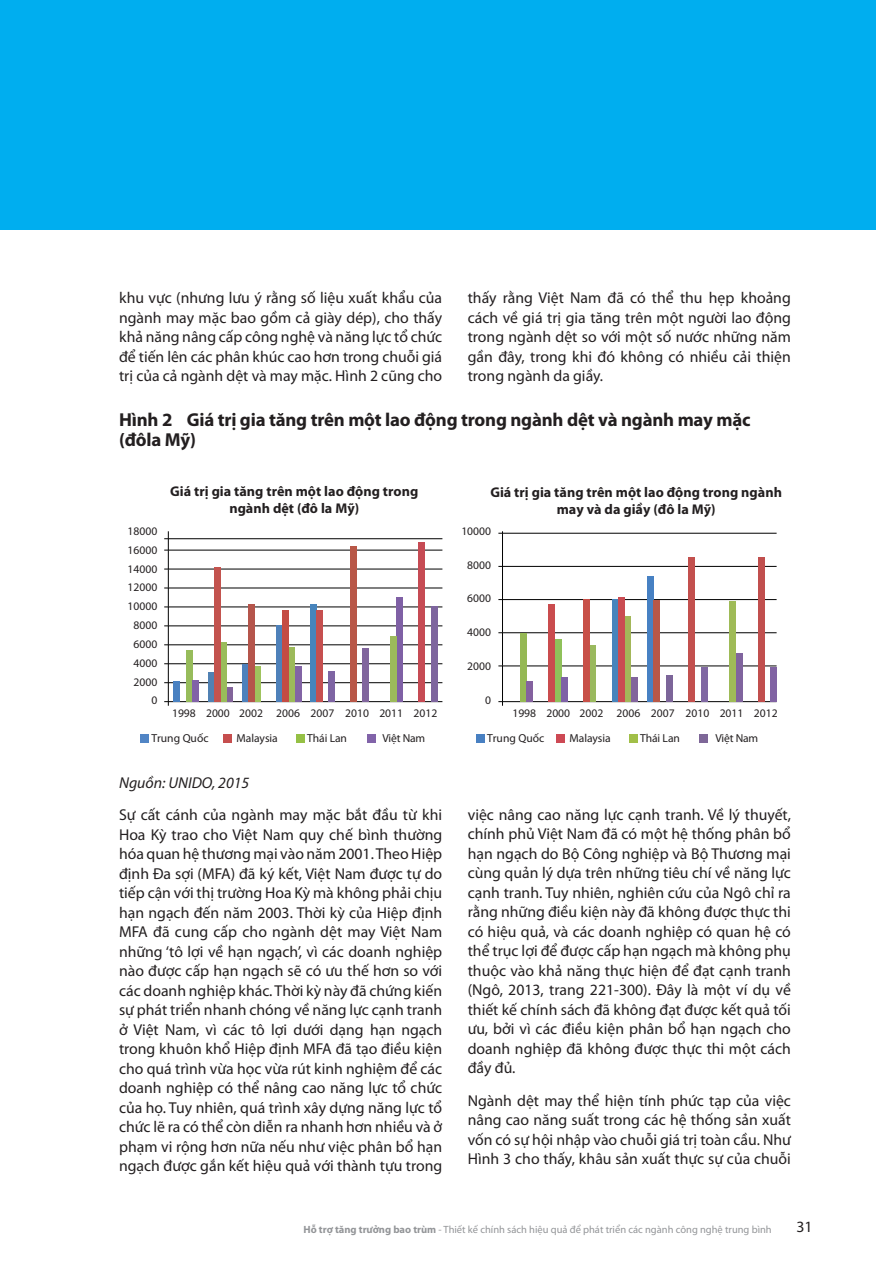
<style>
.page{position:relative;width:876px;height:1263px;background:#fff}
.page>*{position:absolute;margin:0;border:0;box-sizing:border-box;transform-origin:0 0}
.t1{font:700 18.75px/19.5px "Myriad Pro";letter-spacing:-.01em;color:#231f20}
.t2{font:15.75px/19.5px "Myriad Pro";color:#231f20;text-align:justify}
.t3{font:italic 15.75px "Myriad Pro";color:#231f20}
.t4{font:700 14.1px/17px "Myriad Pro";color:#231f20;text-align:center}
.t5{font:11.55px/18.8px "Myriad Pro";color:#231f20;text-align:right}
.t6{font:10.5px "Myriad Pro";color:#939598}
.s1{font-weight:700}
</style>
<div class="page">
<hr style="left:168px;top:531px;width:1px;height:175px;background:#000101">
<hr style="left:164px;top:701px;width:278px;height:1px;background:#000101">
<hr style="left:164px;top:682px;width:278px;height:1px;background:#000101">
<hr style="left:164px;top:663px;width:278px;height:1px;background:#000101">
<hr style="left:164px;top:644px;width:278px;height:1px;background:#000101">
<hr style="left:164px;top:626px;width:278px;height:1px;background:#000101">
<hr style="left:164px;top:607px;width:278px;height:1px;background:#000101">
<hr style="left:164px;top:588px;width:278px;height:1px;background:#000101">
<hr style="left:164px;top:569px;width:278px;height:1px;background:#000101">
<hr style="left:164px;top:550px;width:278px;height:1px;background:#000101">
<hr style="left:164px;top:538px;width:278px;height:1px;background:#000101">
<div style="left:174px;top:682px;width:6px;height:20px;background:#4981c1"></div>
<hr style="left:502px;top:531px;width:1px;height:175px;background:#000101">
<hr style="left:498px;top:701px;width:279px;height:1px;background:#000101">
<hr style="left:498px;top:666px;width:279px;height:1px;background:#000101">
<hr style="left:498px;top:632px;width:279px;height:1px;background:#000101">
<hr style="left:498px;top:599px;width:279px;height:1px;background:#000101">
<hr style="left:498px;top:566px;width:279px;height:1px;background:#000101">
<hr style="left:498px;top:533px;width:279px;height:1px;background:#000101">
<div style="left:140px;top:734px;width:9px;height:8px;background:#5185c5"></div>
<div style="left:224px;top:734px;width:8px;height:8px;background:#c64e4e"></div>
<div style="left:296px;top:734px;width:8px;height:8px;background:#95c045"></div>
<div style="left:367px;top:734px;width:8px;height:8px;background:#8163a9"></div>
<div style="left:186px;top:650px;width:7px;height:52px;background:#97bc5b"></div>
<div style="left:520px;top:633px;width:6px;height:69px;background:#95b854"></div>
<div style="left:555px;top:640px;width:6px;height:62px;background:#8fc15a"></div>
<div style="left:590px;top:645px;width:6px;height:57px;background:#9ab95e"></div>
<div style="left:625px;top:616px;width:6px;height:86px;background:#a3b759"></div>
<div style="left:730px;top:602px;width:6px;height:100px;background:#9fbb57"></div>
<div style="left:193px;top:680px;width:6px;height:22px;background:#8162a7"></div>
<div style="left:526px;top:682px;width:6px;height:20px;background:#84619f"></div>
<div style="left:561px;top:677px;width:6px;height:25px;background:#7e61a6"></div>
<div style="left:631px;top:677px;width:6px;height:25px;background:#82649c"></div>
<div style="left:666px;top:676px;width:6px;height:26px;background:#7c6599"></div>
<div style="left:701px;top:667px;width:6px;height:35px;background:#8068a3"></div>
<div style="left:736px;top:653px;width:6px;height:49px;background:#80649e"></div>
<div style="left:770px;top:667px;width:7px;height:35px;background:#8163a3"></div>
<div style="left:227px;top:687px;width:6px;height:15px;background:#82649a"></div>
<div style="left:295px;top:666px;width:6px;height:36px;background:#8264a5"></div>
<div style="left:328px;top:671px;width:6px;height:31px;background:#7e64a3"></div>
<div style="left:363px;top:648px;width:6px;height:54px;background:#81659d"></div>
<div style="left:397px;top:597px;width:6px;height:105px;background:#7f60a5"></div>
<div style="left:431px;top:606px;width:6px;height:96px;background:#7e659e"></div>
<div style="left:220px;top:642px;width:7px;height:60px;background:#99bc5a"></div>
<div style="left:254px;top:666px;width:7px;height:36px;background:#9fc35d"></div>
<div style="left:289px;top:647px;width:6px;height:55px;background:#9cba5a"></div>
<div style="left:391px;top:636px;width:6px;height:66px;background:#9cba5a"></div>
<div style="left:208px;top:672px;width:6px;height:30px;background:#5081b3"></div>
<div style="left:242px;top:664px;width:6px;height:38px;background:#4d81bc"></div>
<div style="left:276px;top:626px;width:6px;height:76px;background:#4e81ba"></div>
<div style="left:612px;top:600px;width:7px;height:102px;background:#4784bc"></div>
<div style="left:647px;top:576px;width:7px;height:126px;background:#4781c3"></div>
<div style="left:310px;top:604px;width:6px;height:98px;background:#4784bc"></div>
<div style="left:316px;top:610px;width:6px;height:92px;background:#c64f4f"></div>
<div style="left:350px;top:546px;width:6px;height:156px;background:#b85747"></div>
<div style="left:419px;top:542px;width:6px;height:160px;background:#c64b54"></div>
<div style="left:282px;top:610px;width:7px;height:92px;background:#c44c44"></div>
<div style="left:248px;top:604px;width:6px;height:98px;background:#b5554b"></div>
<div style="left:549px;top:604px;width:6px;height:98px;background:#ca4c4e"></div>
<div style="left:583px;top:600px;width:7px;height:102px;background:#c85048"></div>
<div style="left:619px;top:597px;width:6px;height:105px;background:#ca4c52"></div>
<div style="left:654px;top:600px;width:6px;height:102px;background:#b85747"></div>
<div style="left:688px;top:557px;width:7px;height:145px;background:#c3504e"></div>
<div style="left:758px;top:557px;width:6px;height:145px;background:#c14f4e"></div>
<div style="left:214px;top:567px;width:6px;height:135px;background:#c3534e"></div>
<div style="left:476px;top:734px;width:8px;height:8px;background:#4880c2"></div>
<div style="left:556px;top:734px;width:9px;height:8px;background:#cd4954"></div>
<div style="left:629px;top:734px;width:8px;height:8px;background:#a1bf48"></div>
<div style="left:700px;top:734px;width:8px;height:8px;background:#7e6798"></div>
<div style="left:0;top:0;width:876px;height:230px;background:#00aeef"></div>
<p class="t2" style="left:119px;top:288px;width:325px">khu vực (nhưng lưu ý rằng số liệu xuất khẩu của ngành may mặc bao gồm cả giày dép), cho thấy khả năng nâng cấp công nghệ và năng lực tổ chức để tiến lên các phân khúc cao hơn trong chuỗi giá trị của cả ngành dệt và may mặc. Hình 2 cũng cho</p>
<p class="t2" style="left:468px;top:288px;width:325px">thấy rằng Việt Nam đã có thể thu hẹp khoảng cách về giá trị gia tăng trên một người lao động trong ngành dệt so với một số nước những năm gần đây, trong khi đó không có nhiều cải thiện trong ngành da giầy.</p>
<p class="t1" style="left:119px;top:409px;width:633px">Hình 2 Giá trị gia tăng trên một lao động trong ngành dệt và ngành may mặc (đôla Mỹ)</p>
<p class="t5" style="left:128px;top:521px;width:31px">18000<br>16000<br>14000<br>12000<br>10000<br>8000<br>6000<br>4000<br>2000<br>0</p>
<p class="t4" style="left:170px;top:482px;width:249px">Giá trị gia tăng trên một lao động trong ngành dệt (đô la Mỹ)</p>
<p class="t4" style="left:490px;top:483px;width:293px">Giá trị gia tăng trên một lao động trong ngành may và da giầy (đô la Mỹ)</p>
<p class="t5" style="left:461px;top:521px;width:31px">10000</p>
<p class="t5" style="left:467px;top:555px;width:25px">8000</p>
<p class="t5" style="left:467px;top:589px;width:25px">6000</p>
<p class="t5" style="left:467px;top:623px;width:25px">4000</p>
<p class="t5" style="left:467px;top:656px;width:25px">2000</p>
<p class="t5" style="left:485px;top:690px;width:7px">0</p>
<p class="t5" style="left:172px;top:703px;width:267px">1998 2000 2002 2006 2007 2010 2011 2012</p>
<p class="t5" style="left:512px;top:703px;width:267px">1998 2000 2002 2006 2007 2010 2011 2012</p>
<p class="t5" style="left:151px;top:729px;width:59px">Trung Quốc</p>
<p class="t5" style="left:236px;top:729px;width:43px">Malaysia</p>
<p class="t5" style="left:307px;top:729px;width:41px">Thái Lan</p>
<p class="t5" style="left:382px;top:729px;width:44px">Việt Nam</p>
<p class="t5" style="left:487px;top:729px;width:59px">Trung Quốc</p>
<p class="t5" style="left:569px;top:729px;width:43px">Malaysia</p>
<p class="t5" style="left:640px;top:729px;width:41px">Thái Lan</p>
<p class="t5" style="left:715px;top:729px;width:44px">Việt Nam</p>
<p class="t3" style="left:119px;top:773px;width:132px">Nguồn: UNIDO, 2015</p>
<p class="t2" style="left:119px;top:805px;width:325px">Sự cất cánh của ngành may mặc bắt đầu từ khi Hoa Kỳ trao cho Việt Nam quy chế bình thường hóa quan hệ thương mại vào năm 2001. Theo Hiệp định Đa sợi (MFA) đã ký kết, Việt Nam được tự do tiếp cận với thị trường Hoa Kỳ mà không phải chịu hạn ngạch đến năm 2003. Thời kỳ của Hiệp định MFA đã cung cấp cho ngành dệt may Việt Nam những ‘tô lợi về hạn ngạch’, vì các doanh nghiệp nào được cấp hạn ngạch sẽ có ưu thế hơn so với các doanh nghiệp khác. Thời kỳ này đã chứng kiến sự phát triển nhanh chóng về năng lực cạnh tranh ở Việt Nam, vì các tô lợi dưới dạng hạn ngạch trong khuôn khổ Hiệp định MFA đã tạo điều kiện cho quá trình vừa học vừa rút kinh nghiệm để các doanh nghiệp có thể nâng cao năng lực tổ chức của họ. Tuy nhiên, quá trình xây dựng năng lực tổ chức lẽ ra có thể còn diễn ra nhanh hơn nhiều và ở phạm vi rộng hơn nữa nếu như việc phân bổ hạn ngạch được gắn kết hiệu quả với thành tựu trong</p>
<p class="t2" style="left:468px;top:805px;width:325px">việc nâng cao năng lực cạnh tranh. Về lý thuyết, chính phủ Việt Nam đã có một hệ thống phân bổ hạn ngạch do Bộ Công nghiệp và Bộ Thương mại cùng quản lý dựa trên những tiêu chí về năng lực cạnh tranh. Tuy nhiên, nghiên cứu của Ngô chỉ ra rằng những điều kiện này đã không được thực thi có hiệu quả, và các doanh nghiệp có quan hệ có thể trục lợi để được cấp hạn ngạch mà không phụ thuộc vào khả năng thực hiện để đạt cạnh tranh (Ngô, 2013, trang 221-300). Đây là một ví dụ về thiết kế chính sách đã không đạt được kết quả tối ưu, bởi vì các điều kiện phân bổ hạn ngạch cho doanh nghiệp đã không được thực thi một cách đầy đủ.</p>
<p class="t2" style="left:468px;top:1090px;width:325px">Ngành dệt may thể hiện tính phức tạp của việc nâng cao năng suất trong các hệ thống sản xuất vốn có sự hội nhập vào chuỗi giá trị toàn cầu. Như Hình 3 cho thấy, khâu sản xuất thực sự của chuỗi</p>
<p class="t6" style="left:304px;top:1223px;width:470px"><span class="s1">Hỗ trợ tăng trưởng bao trùm</span> - Thiết kế chính sách hiệu quả để phát triển các ngành công nghệ trung bình</p>
<p class="t2" style="left:796px;top:1217px;width:18px">31</p>
</div>
